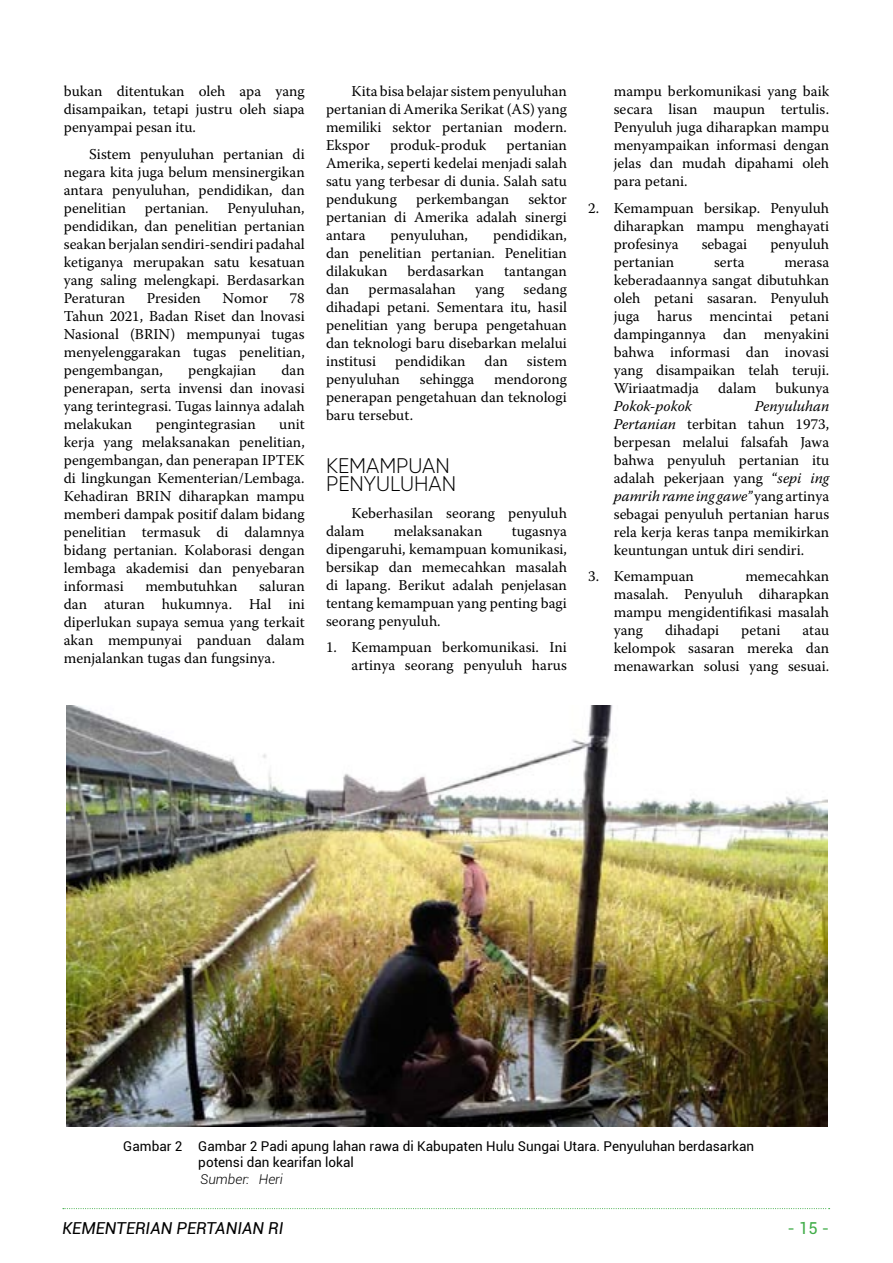
<style>
.page{position:relative;width:893px;height:1263px;background:#fff}
.page>*{position:absolute;margin:0;border:0;box-sizing:border-box;transform-origin:0 0}
.t1{font:300 21px/18px "SVN Gilroy";color:#000}
.t2{font:italic 16.5px "Roboto";color:#000}
.t3{font:16.5px "Roboto";color:#41ad49}
.t4{font:15px/18px "Warnock Pro";color:#000;text-align:justify}
.t5{font:italic 15px "Warnock Pro";color:#000}
.t6{font:13.5px/16.2px "Roboto";color:#000}
.t7{font:italic 300 13.5px "Roboto";color:#000}
.s1{font-style:italic}
</style>
<div class="page">
<img style="left:66px;top:706px;width:762px;height:421px">
<svg style="left:63px;top:1208px;width:767px;height:1px"></svg>
<p class="t4" style="left:64px;top:82px;width:242px">bukan ditentukan oleh apa yang disampaikan, tetapi justru oleh siapa penyampai pesan itu.</p>
<p class="t4" style="left:64px;top:144px;width:242px;text-indent:26px">Sistem penyuluhan pertanian di negara kita juga belum mensinergikan antara penyuluhan, pendidikan, dan penelitian pertanian. Penyuluhan, pendidikan, dan penelitian pertanian seakan berjalan sendiri-sendiri padahal ketiganya merupakan satu kesatuan yang saling melengkapi. Berdasarkan Peraturan</p>
<p class="t4" style="left:147px;top:288px;width:56px">Presiden</p>
<p class="t4" style="left:222px;top:288px;width:47px">Nomor</p>
<p class="t4" style="left:64px;top:288px;width:242px;text-indent:226px">78<br>Tahun 2021, Badan Riset dan lnovasi Nasional (BRIN) mempunyai tugas menyelenggarakan tugas penelitian, pengembangan,</p>
<p class="t4" style="left:64px;top:360px;width:242px;text-indent:218px">dan penerapan, serta invensi dan inovasi yang terintegrasi. Tugas lainnya adalah melakukan</p>
<p class="t4" style="left:188px;top:360px;width:70px">pengkajian</p>
<p class="t4" style="left:64px;top:414px;width:242px;text-indent:215px">unit kerja yang melaksanakan penelitian, pengembangan, dan penerapan IPTEK di lingkungan Kementerian/Lembaga.<br>Kehadiran BRIN diharapkan mampu memberi dampak positif dalam bidang penelitian termasuk di dalamnya bidang pertanian. Kolaborasi dengan lembaga akademisi dan penyebaran informasi</p>
<p class="t4" style="left:156px;top:414px;width:102px">pengintegrasian</p>
<p class="t4" style="left:64px;top:576px;width:242px;text-indent:195px">saluran dan aturan hukumnya. Hal ini diperlukan supaya semua yang terkait akan mempunyai panduan dalam menjalankan tugas dan fungsinya.</p>
<p class="t4" style="left:145px;top:576px;width:94px">membutuhkan</p>
<p class="t4" style="left:326px;top:82px;width:242px;text-indent:26px">Kita bisa belajar sistem penyuluhan pertanian di Amerika Serikat (AS) yang memiliki sektor pertanian modern.<br>Ekspor</p>
<p class="t4" style="left:390px;top:136px;width:98px">produk-produk</p>
<p class="t4" style="left:326px;top:136px;width:242px;text-indent:180px">pertanian Amerika, seperti kedelai menjadi salah satu yang terbesar di dunia. Salah satu pendukung</p>
<p class="t4" style="left:326px;top:190px;width:242px;text-indent:202px">sektor pertanian di Amerika adalah sinergi antara</p>
<p class="t4" style="left:416px;top:190px;width:95px">perkembangan</p>
<p class="t4" style="left:326px;top:226px;width:242px;text-indent:167px">pendidikan, dan penelitian pertanian. Penelitian dilakukan</p>
<p class="t4" style="left:391px;top:226px;width:79px">penyuluhan,</p>
<p class="t4" style="left:407px;top:262px;width:78px">berdasarkan</p>
<p class="t4" style="left:504px;top:262px;width:64px">tantangan</p>
<p class="t4" style="left:326px;top:280px;width:242px;text-indent:197px">sedang dihadapi petani. Sementara itu, hasil penelitian yang berupa pengetahuan dan teknologi baru disebarkan melalui institusi</p>
<p class="t4" style="left:326px;top:280px;width:25px">dan</p>
<p class="t4" style="left:368px;top:280px;width:89px">permasalahan</p>
<p class="t4" style="left:475px;top:280px;width:31px">yang</p>
<p class="t4" style="left:395px;top:352px;width:72px">pendidikan</p>
<p class="t4" style="left:485px;top:352px;width:25px">dan</p>
<p class="t4" style="left:527px;top:352px;width:42px">sistem</p>
<p class="t4" style="left:326px;top:370px;width:75px">penyuluhan</p>
<p class="t4" style="left:420px;top:370px;width:56px">sehingga</p>
<p class="t4" style="left:326px;top:370px;width:242px;text-indent:168px">mendorong penerapan pengetahuan dan teknologi baru tersebut.</p>
<h1 class="t1" style="left:326px;top:456px;width:132px">KEMAMPUAN<br>PENYULUHAN</h1>
<p class="t4" style="left:326px;top:503px;width:242px;text-indent:26px">Keberhasilan seorang penyuluh dalam</p>
<p class="t4" style="left:394px;top:521px;width:90px">melaksanakan</p>
<p class="t4" style="left:326px;top:521px;width:242px;text-indent:186px">tugasnya dipengaruhi, kemampuan komunikasi, bersikap dan memecahkan masalah di lapang. Berikut adalah penjelasan tentang kemampuan yang penting bagi seorang penyuluh.</p>
<p class="t4" style="left:326px;top:638px;width:242px;text-align:right">1. Kemampuan berkomunikasi. Ini artinya seorang penyuluh harus</p>
<p class="t4" style="left:614px;top:82px;width:217px">mampu berkomunikasi yang baik secara lisan maupun tertulis.<br>Penyuluh juga diharapkan mampu menyampaikan informasi dengan jelas dan mudah dipahami oleh para petani.</p>
<p class="t4" style="left:614px;top:198px;width:217px;text-indent:-26px">2. Kemampuan bersikap. Penyuluh diharapkan mampu menghayati profesinya</p>
<p class="t4" style="left:702px;top:234px;width:47px">sebagai</p>
<p class="t4" style="left:770px;top:234px;width:60px">penyuluh</p>
<p class="t4" style="left:614px;top:252px;width:62px">pertanian</p>
<p class="t4" style="left:714px;top:252px;width:32px">serta</p>
<p class="t4" style="left:614px;top:252px;width:217px;text-indent:171px">merasa keberadaannya sangat dibutuhkan oleh petani sasaran. Penyuluh juga harus mencintai petani dampingannya dan menyakini bahwa informasi dan inovasi yang disampaikan telah teruji.<br>Wiriaatmadja</p>
<p class="t4" style="left:718px;top:378px;width:40px">dalam</p>
<p class="t4" style="left:775px;top:378px;width:55px">bukunya</p>
<p class="t4" style="left:614px;top:396px;width:217px;text-indent:141px"><span class="s1">Penyuluhan Pertanian</span> terbitan tahun 1973, berpesan melalui falsafah Jawa bahwa penyuluh pertanian itu adalah pekerjaan yang “<span class="s1">sepi ing pamrih rame ing gawe”</span> yang artinya sebagai penyuluh pertanian harus rela kerja keras tanpa memikirkan keuntungan untuk diri sendiri.</p>
<p class="t4" style="left:588px;top:567px;width:107px">3. Kemampuan</p>
<p class="t5" style="left:614px;top:397px;width:80px">Pokok-pokok</p>
<p class="t4" style="left:614px;top:567px;width:217px;text-indent:132px">memecahkan masalah. Penyuluh diharapkan mampu mengidentifikasi masalah yang</p>
<p class="t4" style="left:665px;top:621px;width:56px">dihadapi</p>
<p class="t4" style="left:741px;top:621px;width:41px">petani</p>
<p class="t4" style="left:614px;top:621px;width:217px;text-indent:189px">atau kelompok sasaran mereka dan menawarkan solusi yang sesuai.</p>
<p class="t6" style="left:198px;top:1138px;width:557px;text-indent:-75px">Gambar 2 Gambar 2 Padi apung lahan rawa di Kabupaten Hulu Sungai Utara. Penyuluhan berdasarkan potensi dan kearifan lokal</p>
<p class="t7" style="left:200px;top:1169px;width:84px">Sumber: Heri</p>
<p class="t2" style="left:62px;top:1216px;width:223px">KEMENTERIAN PERTANIAN RI</p>
<p class="t3" style="left:787px;top:1216px;width:43px">- 15 -</p>
</div>
